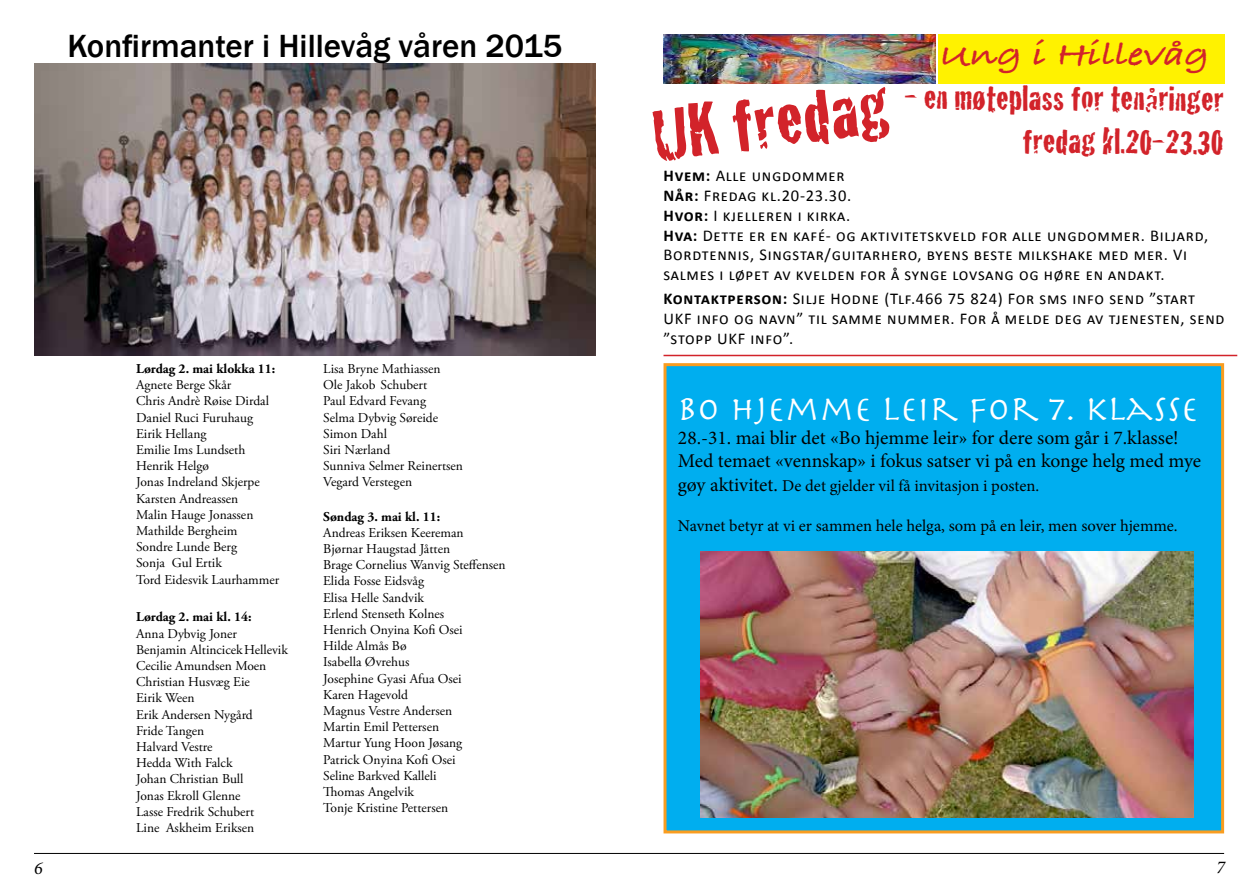
<style>
.page{position:relative;width:1259px;height:893px;background:#fff}
.page>*{position:absolute;margin:0;border:0;box-sizing:border-box;transform-origin:0 0}
.t1{font:78px "Cracked";color:#d2232a}
.t2{font:36px "Cracked";letter-spacing:-.005em;color:#d2232a}
.t3{font:36px "Herculanum";color:#fff}
.t4{font:italic 34.5px "Bradley Hand ITCTT Bold";color:#d2232a;scale:1.19 1}
.t5{font:500 33px "Franklin Gothic";color:#000}
.t6{font:19.5px/23.4px "Minion Pro";color:#000}
.t7{font:italic 18px "Minion Pro";color:#000}
.t8{font:16.5px/19.8px "Calibri";letter-spacing:.045em;color:#000}
.t9{font:16.5px "Minion Pro";color:#000}
.t10{font:13.5px/16.2px "Adobe Garamond Pro";letter-spacing:-.005em;color:#000}
.t11{font:700 13.5px "Adobe Garamond Pro";color:#000}
.s1{font-weight:700}
.s2{font-size:19.5px}
</style>
<div class="page">
<hr style="left:34px;top:853px;width:1190px;height:1px;background:#000">
<div style="left:938px;top:34px;width:287px;height:49px;background:#fff200"></div>
<img style="left:663px;top:34px;width:272px;height:50px">
<hr style="left:663px;top:355px;width:574px;height:1px;background:#d2232a">
<img style="left:34px;top:64px;width:561px;height:292px">
<div style="left:663px;top:363px;width:561px;height:470px;background:#00aeef;border:3px solid #f99d20"></div>
<img style="left:700px;top:551px;width:493px;height:266px">
<h3 class="t5" style="left:67px;top:25px;width:496px">Konfirmanter i Hillevåg våren 2015</h3>
<p class="t11" style="left:136px;top:361px;width:141px">Lørdag 2. mai klokka 11:</p>
<p class="t10" style="left:136px;top:377px;width:145px">Agnete Berge Skår<br>Chris Andrè Røise Dirdal<br>Daniel Ruci Furuhaug<br>Eirik Hellang<br>Emilie Ims Lundseth<br>Henrik Helgø<br>Jonas Indreland Skjerpe<br>Karsten Andreassen<br>Malin Hauge Jonassen<br>Mathilde Bergheim<br>Sondre Lunde Berg<br>Sonja Gul Ertik<br>Tord Eidesvik Laurhammer</p>
<p class="t11" style="left:136px;top:609px;width:117px">Lørdag 2. mai kl. 14:</p>
<p class="t10" style="left:136px;top:626px;width:154px">Anna Dybvig Joner<br>Benjamin AltincicekHellevik<br>Cecilie Amundsen Moen<br>Christian Husvæg Eie<br>Eirik Ween<br>Erik Andersen Nygård<br>Fride Tangen<br>Halvard Vestre<br>Hedda With Falck<br>Johan Christian Bull<br>Jonas Ekroll Glenne<br>Lasse Fredrik Schubert<br>Line Askheim Eriksen</p>
<p class="t10" style="left:323px;top:361px;width:141px">Lisa Bryne Mathiassen<br>Ole Jakob Schubert<br>Paul Edvard Fevang<br>Selma Dybvig Søreide<br>Simon Dahl<br>Siri Nærland<br>Sunniva Selmer Reinertsen<br>Vegard Verstegen</p>
<p class="t11" style="left:323px;top:508px;width:119px">Søndag 3. mai kl. 11:</p>
<p class="t10" style="left:323px;top:525px;width:184px">Andreas Eriksen Keereman<br>Bjørnar Haugstad Jåtten<br>Brage Cornelius Wanvig Steffensen<br>Elida Fosse Eidsvåg<br>Elisa Helle Sandvik<br>Erlend Stenseth Kolnes<br>Henrich Onyina Kofi Osei<br>Hilde Almås Bø<br>Isabella Øvrehus<br>Josephine Gyasi Afua Osei<br>Karen Hagevold<br>Magnus Vestre Andersen<br>Martin Emil Pettersen<br>Martur Yung Hoon Jøsang<br>Patrick Onyina Kofi Osei<br>Seline Barkved Kalleli<br>Thomas Angelvik<br>Tonje Kristine Pettersen</p>
<h3 class="t4" style="left:938px;top:28px;width:235px">Ung i Hillevåg</h3>
<h2 class="t2" style="left:904px;top:70px;width:321px">- en møteplass for tenåringer</h2>
<h1 class="t1" style="left:644px;top:75px;width:241px;rotate:-7deg">UK fredag</h1>
<h2 class="t2" style="left:1022px;top:114px;width:203px">fredag kl.20-23.30</h2>
<p class="t8" style="left:663px;top:166px;width:546px"><span class="s1">Hvem:</span> Alle ungdommer<br><span class="s1">Når:</span> Fredag kl.20-23.30.<br><span class="s1">Hvor:</span> I kjelleren i kirka.<br><span class="s1">Hva:</span> Dette er en kafé- og aktivitetskveld for alle ungdommer. Biljard, Bordtennis, Singstar/guitarhero, byens beste milkshake med mer. Vi salmes i løpet av kvelden for å synge lovsang og høre en andakt.</p>
<p class="t8" style="left:663px;top:289px;width:562px"><span class="s1">Kontaktperson:</span> Silje Hodne (Tlf.466 75 824) For sms info send ”start<br>UKF info og navn” til samme nummer. For å melde deg av tjenesten, send ”stopp UKF info”.</p>
<h2 class="t3" style="left:678px;top:386px;width:522px">BO HJEMME LEIR FOR 7. KLASSE</h2>
<h3 class="t6" style="left:678px;top:426px;width:524px">28.-31. mai blir det «Bo hjemme leir» for dere som går i 7.klasse!<br>Med temaet «vennskap» i fokus satser vi på en konge helg med mye</h3>
<p class="t9" style="left:678px;top:474px;width:363px"><span class="s2">gøy aktivitet.</span> De det gjelder vil få invitasjon i posten.</p>
<p class="t9" style="left:678px;top:514px;width:501px">Navnet betyr at vi er sammen hele helga, som på en leir, men sover hjemme.</p>
<h3 class="t7" style="left:34px;top:856px;width:10px">6</h3>
<h3 class="t7" style="left:1216px;top:855px;width:10px">7</h3>
</div>
